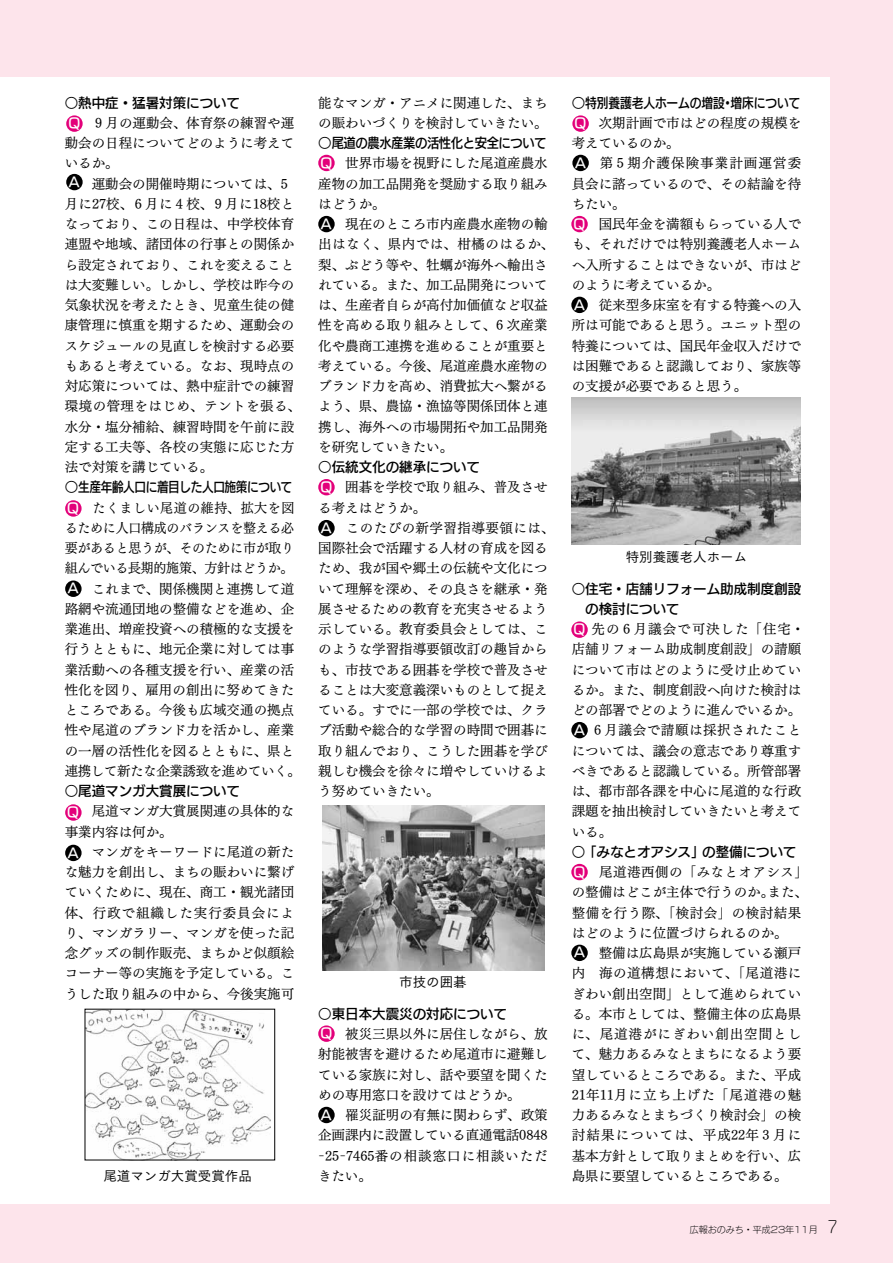
<style>
.page{position:relative;width:893px;height:1263px;background:#fde4eb}
.page>*{position:absolute;margin:0;border:0;box-sizing:border-box;transform-origin:0 0}
.t1{font:13.5px/20.2px "Tsuku Min Pro RB";color:#000}
.t2{font:13.5px/20.2px "New Rodin Pro DB";color:#000}
.t3{font:13.5px "New Rodin Pro DB";letter-spacing:-.03em;color:#000}
.t4{font:13.5px "Tsuku Go Pro M";color:#000}
.t5{font:13.5px "New Rodin Pro DB";color:#fff}
.t6{font:13.5px "Tsuku Min Pro RB";letter-spacing:.075em;color:#000}
.t7{font:13.5px "Tsuku Min Pro RB";letter-spacing:.045em;color:#000}
.t8{font:9px "New Rodin Pro L";color:#000}
.s1{font-family:"Seurat Pro L";font-size:16.5px}
</style>
<div class="page">
<div style="left:0;top:77px;width:829px;height:1126px;background:#fff"></div>
<img style="left:87px;top:1011px;width:183px;height:147px">
<div style="left:66px;top:174px;width:17px;height:16px;background:#000;border-radius:50%"></div>
<div style="left:66px;top:115px;width:17px;height:17px;background:#e3007a;border-radius:50%"></div>
<div style="left:318px;top:155px;width:17px;height:16px;background:#e3007a;border-radius:50%"></div>
<div style="left:318px;top:216px;width:17px;height:16px;background:#000;border-radius:50%"></div>
<div style="left:572px;top:115px;width:17px;height:17px;background:#e3007a;border-radius:50%"></div>
<div style="left:572px;top:155px;width:17px;height:16px;background:#000;border-radius:50%"></div>
<div style="left:571px;top:216px;width:17px;height:16px;background:#e3007a;border-radius:50%"></div>
<div style="left:571px;top:297px;width:17px;height:16px;background:#000;border-radius:50%"></div>
<div style="left:318px;top:479px;width:17px;height:16px;background:#e3007a;border-radius:50%"></div>
<div style="left:318px;top:520px;width:17px;height:16px;background:#000;border-radius:50%"></div>
<div style="left:65px;top:500px;width:17px;height:17px;background:#e3007a;border-radius:50%"></div>
<div style="left:65px;top:580px;width:17px;height:17px;background:#000;border-radius:50%"></div>
<div style="left:65px;top:804px;width:17px;height:17px;background:#e3007a;border-radius:50%"></div>
<div style="left:65px;top:845px;width:17px;height:16px;background:#000;border-radius:50%"></div>
<div style="left:318px;top:1025px;width:17px;height:17px;background:#e3007a;border-radius:50%"></div>
<div style="left:318px;top:1107px;width:17px;height:16px;background:#000;border-radius:50%"></div>
<div style="left:571px;top:621px;width:17px;height:17px;background:#e3007a;border-radius:50%"></div>
<div style="left:571px;top:722px;width:17px;height:16px;background:#000;border-radius:50%"></div>
<div style="left:571px;top:864px;width:17px;height:16px;background:#e3007a;border-radius:50%"></div>
<div style="left:571px;top:945px;width:17px;height:16px;background:#000;border-radius:50%"></div>
<img style="left:322px;top:805px;width:223px;height:165px">
<img style="left:572px;top:398px;width:228px;height:146px">
<p class="t2" style="left:65px;top:91px;width:177px">○熱中症・猛暑対策について</p>
<p class="t1" style="left:65px;top:111px;width:238px">　　 9 月の運動会、体育祭の練習や運動会の日程についてどのように考えているか。<br>　　運動会の開催時期については、5月に27校、6 月に 4 校、9 月に18校となっており、この日程は、中学校体育連盟や地域、諸団体の行事との関係から設定されており、これを変えることは大変難しい。しかし、学校は昨今の気象状況を考えたとき、児童生徒の健康管理に慎重を期するため、運動会のスケジュールの見直しを検討する必要もあると考えている。なお、現時点の対応策については、熱中症計での練習環境の管理をはじめ、テントを張る、水分・塩分補給、練習時間を午前に設定する工夫等、各校の実態に応じた方法で対策を講じている。</p>
<p class="t3" style="left:65px;top:476px;width:229px">○生産年齢人口に着目した人口施策について</p>
<p class="t1" style="left:65px;top:496px;width:238px">　　たくましい尾道の維持、拡大を図るために人口構成のバランスを整える必要があると思うが、そのために市が取り組んでいる長期的施策、方針はどうか。　　これまで、関係機関と連携して道路網や流通団地の整備などを進め、企業進出、増産投資への積極的な支援を行うとともに、地元企業に対しては事業活動への各種支援を行い、産業の活性化を図り、雇用の創出に努めてきたところである。今後も広域交通の拠点性や尾道のブランド力を活かし、産業の一層の活性化を図るとともに、県と連携して新たな企業誘致を進めていく。</p>
<p class="t2" style="left:65px;top:780px;width:177px">○尾道マンガ大賞展について</p>
<p class="t1" style="left:65px;top:799px;width:231px">　　尾道マンガ大賞展関連の具体的な事業内容は何か。<br>　　マンガをキーワードに尾道の新たな魅力を創出し、まちの賑わいに繋げていくために、現在、商工・観光諸団体、行政で組織した実行委員会により、マンガラリー、マンガを使った記念グッズの制作販売、まちかど似顔絵コーナー等の実施を予定している。こうした取り組みの中から、今後実施可</p>
<p class="t5" style="left:68px;top:112px;width:13px">Q</p>
<p class="t5" style="left:69px;top:170px;width:13px">A</p>
<p class="t5" style="left:67px;top:496px;width:13px">Q</p>
<p class="t5" style="left:68px;top:577px;width:13px">A</p>
<p class="t5" style="left:67px;top:800px;width:13px">Q</p>
<p class="t5" style="left:68px;top:841px;width:13px">A</p>
<p class="t4" style="left:103px;top:1164px;width:150px">尾道マンガ大賞受賞作品</p>
<p class="t1" style="left:318px;top:91px;width:231px">能なマンガ・アニメに関連した、まちの賑わいづくりを検討していきたい。</p>
<p class="t3" style="left:318px;top:131px;width:230px">○尾道の農水産業の活性化と安全について</p>
<p class="t1" style="left:318px;top:151px;width:238px">　　世界市場を視野にした尾道産農水産物の加工品開発を奨励する取り組みはどうか。<br>　　現在のところ市内産農水産物の輸出はなく、県内では、柑橘のはるか、梨、ぶどう等や、牡蠣が海外へ輸出されている。また、加工品開発については、生産者自らが高付加価値など収益性を高める取り組みとして、6 次産業化や農商工連携を進めることが重要と考えている。今後、尾道産農水産物のブランド力を高め、消費拡大へ繋がるよう、県、農協・漁協等関係団体と連携し、海外への市場開拓や加工品開発を研究していきたい。</p>
<p class="t2" style="left:318px;top:456px;width:163px">○伝統文化の継承について</p>
<p class="t1" style="left:318px;top:475px;width:238px">　　囲碁を学校で取り組み、普及させる考えはどうか。<br>　　このたびの新学習指導要領には、国際社会で活躍する人材の育成を図るため、我が国や郷土の伝統や文化について理解を深め、その良さを継承・発展させるための教育を充実させるよう示している。教育委員会としては、このような学習指導要領改訂の趣旨からも、市技である囲碁を学校で普及させることは大変意義深いものとして捉えている。すでに一部の学校では、クラブ活動や総合的な学習の時間で囲碁に取り組んでおり、こうした囲碁を学び親しむ機会を徐々に増やしていけるよう努めていきたい。</p>
<p class="t5" style="left:320px;top:151px;width:13px">Q</p>
<p class="t5" style="left:321px;top:212px;width:13px">A</p>
<p class="t5" style="left:320px;top:475px;width:13px">Q</p>
<p class="t5" style="left:321px;top:516px;width:13px">A</p>
<p class="t4" style="left:399px;top:971px;width:69px">市技の囲碁</p>
<p class="t2" style="left:318px;top:1002px;width:190px">○東日本大震災の対応について</p>
<p class="t1" style="left:318px;top:1022px;width:231px">　　被災三県以外に居住しながら、放射能被害を避けるため尾道市に避難している家族に対し、話や要望を聞くための専用窓口を設けてはどうか。<br>　　罹災証明の有無に関わらず、政策企画課内に設置している直通電話0848 −25−7465番の相談窓口に相談いただきたい。</p>
<p class="t5" style="left:320px;top:1021px;width:13px">Q</p>
<p class="t5" style="left:321px;top:1103px;width:13px">A</p>
<p class="t2" style="left:572px;top:91px;width:230px">○特別養護老人ホームの増設・増床について</p>
<p class="t1" style="left:572px;top:111px;width:231px">　　次期計画で市はどの程度の規模を考えているのか。<br>　　第 5 期介護保険事業計画運営委員会に諮っているので、その結論を待ちたい。<br>　　国民年金を満額もらっている人でも、それだけでは特別養護老人ホームへ入所することはできないが、市はどのように考えているか。<br>　　従来型多床室を有する特養への入所は可能であると思う。ユニット型の特養については、国民年金収入だけでは困難であると認識しており、家族等の支援が必要であると思う。</p>
<p class="t5" style="left:574px;top:112px;width:13px">Q</p>
<p class="t5" style="left:575px;top:151px;width:13px">A</p>
<p class="t5" style="left:573px;top:212px;width:13px">Q</p>
<p class="t5" style="left:574px;top:293px;width:13px">A</p>
<p class="t4" style="left:626px;top:546px;width:123px">特別養護老人ホーム</p>
<p class="t2" style="left:585px;top:577px;width:217px;text-indent:-14px">○住宅・店舗リフォーム助成制度創設の検討について</p>
<p class="t6" style="left:577px;top:617px;width:229px">　先の 6 月議会で可決した「住宅・</p>
<p class="t1" style="left:572px;top:637px;width:231px">店舗リフォーム助成制度創設」の請願</p>
<p class="t1" style="left:572px;top:658px;width:231px">について市はどのように受け止めてい</p>
<p class="t1" style="left:572px;top:678px;width:231px">るか。また、制度創設へ向けた検討は</p>
<p class="t1" style="left:572px;top:698px;width:231px">どの部署でどのように進んでいるか。</p>
<p class="t7" style="left:577px;top:718px;width:226px">　 6 月議会で請願は採択されたこと</p>
<p class="t1" style="left:572px;top:739px;width:231px">については、議会の意志であり尊重す</p>
<p class="t1" style="left:572px;top:759px;width:231px">べきであると認識している。所管部署</p>
<p class="t1" style="left:572px;top:779px;width:231px">は、都市部各課を中心に尾道的な行政</p>
<p class="t1" style="left:572px;top:799px;width:231px">課題を抽出検討していきたいと考えて</p>
<p class="t1" style="left:572px;top:820px;width:42px">いる。</p>
<p class="t2" style="left:572px;top:840px;width:226px">○「みなとオアシス」の整備について</p>
<p class="t1" style="left:572px;top:860px;width:238px">　　尾道港西側の「みなとオアシス」の整備はどこが主体で行うのか。また、整備を行う際、「検討会」の検討結果はどのように位置づけられるのか。<br>　　整備は広島県が実施している瀬戸内　海の道構想において、「尾道港にぎわい創出空間」として進められている。本市としては、整備主体の広島県に、尾道港がにぎわい創出空間として、魅力あるみなとまちになるよう要望しているところである。また、平成<br>21年11月に立ち上げた「尾道港の魅力あるみなとまちづくり検討会」の検討結果については、平成22年 3 月に基本方針として取りまとめを行い、広島県に要望しているところである。</p>
<p class="t8" style="left:690px;top:1222px;width:150px">広報おのみち・平成23年11月 <span class="s1">7</span></p>
<p class="t5" style="left:573px;top:617px;width:13px">Q</p>
<p class="t5" style="left:574px;top:718px;width:13px">A</p>
<p class="t5" style="left:573px;top:860px;width:13px">Q</p>
<p class="t5" style="left:574px;top:941px;width:13px">A</p>
</div>
